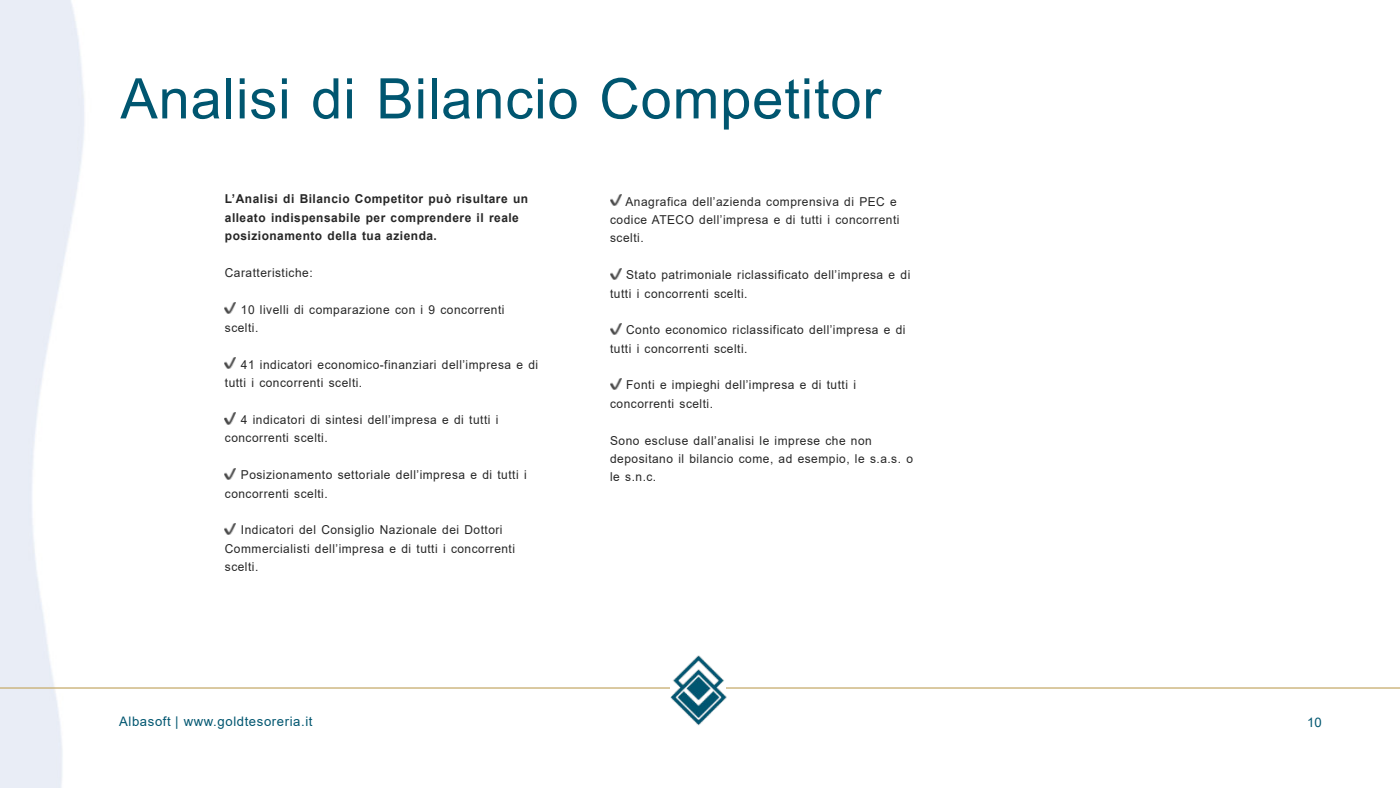
<style>
.page{position:relative;width:1400px;height:788px;background:#fff}
.page>*{position:absolute;margin:0;border:0;box-sizing:border-box;transform-origin:0 0}
.t1{font:56px "Arial";letter-spacing:.015em;color:#005670}
.t2{font:13.12px "Arial";letter-spacing:.045em;color:#005670}
.t3{font:12.25px/18.4px "Arial";letter-spacing:.04em;color:#262626}
.t4{font:700 12.25px/18.4px "Arial";letter-spacing:.04em;color:#262626}
</style>
<div class="page">
<hr style="left:0;top:687px;width:1400px;height:1px;background:#c8ae71">
<img style="left:671px;top:655px;width:58px;height:70px">
<svg style="left:610px;top:268px;width:11px;height:11px"></svg>
<svg style="left:610px;top:323px;width:11px;height:11px"></svg>
<svg style="left:610px;top:378px;width:11px;height:11px"></svg>
<svg style="left:610px;top:194px;width:11px;height:11px"></svg>
<svg style="left:225px;top:302px;width:11px;height:11px"></svg>
<svg style="left:225px;top:358px;width:11px;height:11px"></svg>
<svg style="left:225px;top:413px;width:11px;height:11px"></svg>
<svg style="left:225px;top:468px;width:11px;height:11px"></svg>
<svg style="left:225px;top:523px;width:11px;height:11px"></svg>
<h1 class="t1" style="left:120px;top:78px;width:762px">Analisi di Bilancio Competitor</h1>
<p class="t4" style="left:225px;top:191px;width:305px">L’Analisi di Bilancio Competitor può risultare un alleato indispensabile per comprendere il reale posizionamento della tua azienda.</p>
<p class="t3" style="left:225px;top:264px;width:89px">Caratteristiche:</p>
<p class="t3" style="left:225px;top:301px;width:281px;text-indent:16px">10 livelli di comparazione con i 9 concorrenti scelti.</p>
<p class="t3" style="left:225px;top:356px;width:315px;text-indent:16px">41 indicatori economico-finanziari dell’impresa e di tutti i concorrenti scelti.</p>
<p class="t3" style="left:225px;top:411px;width:275px;text-indent:16px">4 indicatori di sintesi dell’impresa e di tutti i concorrenti scelti.</p>
<p class="t3" style="left:225px;top:467px;width:303px;text-indent:16px">Posizionamento settoriale dell’impresa e di tutti i concorrenti scelti.</p>
<p class="t3" style="left:225px;top:522px;width:292px;text-indent:16px">Indicatori del Consiglio Nazionale dei Dottori<br>Commercialisti dell’impresa e di tutti i concorrenti scelti.</p>
<p class="t2" style="left:119px;top:716px;width:195px">Albasoft | www.goldtesoreria.it</p>
<p class="t3" style="left:610px;top:193px;width:291px;text-indent:15px">Anagrafica dell’azienda comprensiva di PEC e codice ATECO dell’impresa e di tutti i concorrenti scelti.</p>
<p class="t3" style="left:610px;top:267px;width:302px;text-indent:16px">Stato patrimoniale riclassificato dell’impresa e di tutti i concorrenti scelti.</p>
<p class="t3" style="left:610px;top:322px;width:297px;text-indent:16px">Conto economico riclassificato dell’impresa e di tutti i concorrenti scelti.</p>
<p class="t3" style="left:610px;top:377px;width:247px;text-indent:16px">Fonti e impieghi dell’impresa e di tutti i concorrenti scelti.</p>
<p class="t3" style="left:610px;top:432px;width:304px">Sono escluse dall’analisi le imprese che non depositano il bilancio come, ad esempio, le s.a.s. o le s.n.c.</p>
<p class="t2" style="left:1307px;top:717px;width:16px">10</p>
</div>
